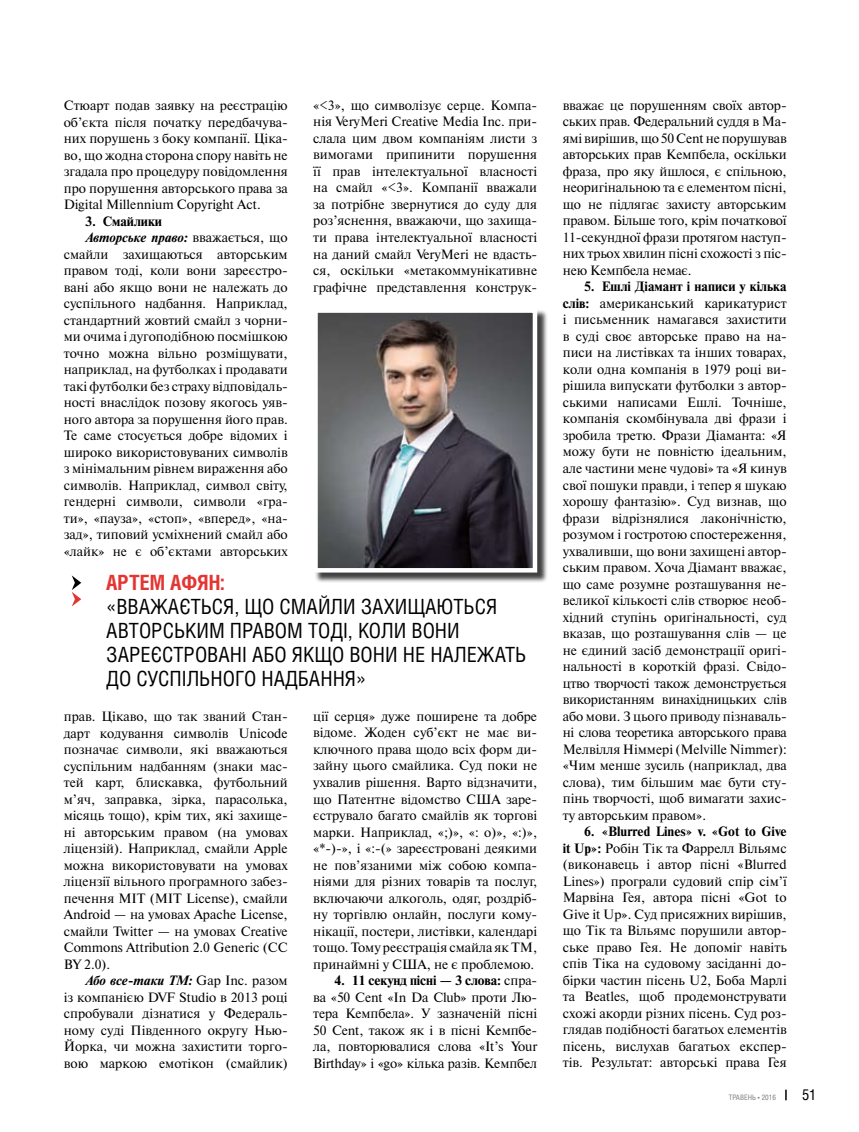
<style>
.page{position:relative;width:859px;height:1132px;background:#fff}
.page>*{position:absolute;margin:0;border:0;box-sizing:border-box;transform-origin:0 0}
.t1{font:21px "Helios Cond";color:#000}
.t2{font:700 21px "Helios Cond";color:#e33633}
.t3{font:15px "Helios Cond";color:#000}
.t4{font:13.5px/16.5px "Newton C";color:#000;text-align:justify}
.t5{font:italic 700 13.5px "Newton C";color:#000}
.t6{font:700 13.5px "Newton C";color:#000}
.t7{font:7.5px "Helios Cond";color:#7d7d7d}
.s1{font-weight:400;font-style:normal}
.s2{font-weight:700;font-style:italic}
.s3{font-weight:700}
</style>
<div class="page">
<svg style="left:785px;top:1089px;width:2px;height:10px"></svg>
<div style="left:315px;top:309px;width:233px;height:274px;background:#000;opacity:.75"></div>
<img style="left:318px;top:313px;width:214px;height:254px">
<div style="left:313px;top:308px;width:224px;height:264px;border:4px solid #fff"></div>
<svg style="left:72px;top:575px;width:9px;height:31px"></svg>
<p class="t4" style="left:64px;top:97px;width:225px">Стюарт подав заявку на реєстрацію об’єкта після початку передбачува&shy;них порушень з боку компанії. Ціка&shy;во, що жодна сторона спору навіть не згадала про процедуру повідомлення про порушення авторського права за Digital Millennium Copyright Act.</p>
<p class="t6" style="left:85px;top:213px;width:79px">3. Смайлики</p>
<p class="t5" style="left:85px;top:230px;width:204px">Авторське право: <span class="s1">вважається, що</span></p>
<p class="t4" style="left:64px;top:246px;width:225px">смайли захищаються авторським</p>
<p class="t4" style="left:64px;top:262px;width:225px">правом тоді, коли вони зареєстро-</p>
<p class="t4" style="left:64px;top:279px;width:225px">вані або якщо вони не належать до</p>
<p class="t4" style="left:64px;top:295px;width:225px">суспільного надбання. Наприклад,</p>
<p class="t4" style="left:64px;top:312px;width:225px">стандартний жовтий смайл з чорни-</p>
<p class="t4" style="left:64px;top:328px;width:225px">ми очима і дугоподібною посмішкою</p>
<p class="t4" style="left:64px;top:345px;width:225px">точно можна вільно розміщувати,</p>
<p class="t4" style="left:64px;top:361px;width:225px">наприклад, на футболках і продавати</p>
<p class="t4" style="left:64px;top:378px;width:225px">такі футболки без страху відповідаль-</p>
<p class="t4" style="left:64px;top:394px;width:225px">ності внаслідок позову якогось уяв-</p>
<p class="t4" style="left:64px;top:411px;width:225px">ного автора за порушення його прав.</p>
<p class="t4" style="left:64px;top:427px;width:225px">Те саме стосується добре відомих і</p>
<p class="t4" style="left:64px;top:444px;width:225px">широко використовуваних символів</p>
<p class="t4" style="left:64px;top:460px;width:225px">з мінімальним рівнем вираження або</p>
<p class="t4" style="left:64px;top:477px;width:225px">символів. Наприклад, символ світу,</p>
<p class="t4" style="left:64px;top:493px;width:225px">гендерні символи, символи «гра-</p>
<p class="t4" style="left:64px;top:510px;width:225px">ти», «пауза», «стоп», «вперед», «на-</p>
<p class="t4" style="left:64px;top:526px;width:225px">зад», типовий усміхнений смайл або</p>
<p class="t4" style="left:64px;top:543px;width:225px">«лайк» не є об’єктами авторських</p>
<p class="t4" style="left:313px;top:97px;width:225px">«&lt;3», що символізує серце. Компа&shy;нія VeryMeri Creative Media Inc. при&shy;слала цим двом компаніям листи з вимогами припинити порушення її прав інтелектуальної власності на смайл «&lt;3». Компанії вважали за потрібне звернутися до суду для роз’яснення, вважаючи, що захища&shy;ти права інтелектуальної власності на даний смайл VeryMeri не вдасть&shy;ся, оскільки «метакоммунікативне графічне представлення конструк-</p>
<h1 class="t2" style="left:106px;top:570px;width:24px">Артем</h1>
<h1 class="t2" style="left:170px;top:570px;width:56px">АФЯН:</h1>
<h1 class="t1" style="left:106px;top:594px;width:34px">«Вважається</h1>
<h1 class="t1" style="left:234px;top:594px;width:59px">, що смайли</h1>
<h1 class="t1" style="left:361px;top:594px;width:14px">захищаються</h1>
<h1 class="t1" style="left:106px;top:618px;width:13px">авторським</h1>
<h1 class="t1" style="left:230px;top:618px;width:13px">правом</h1>
<h1 class="t1" style="left:308px;top:618px;width:11px">тоді</h1>
<h1 class="t1" style="left:348px;top:618px;width:23px">, коли</h1>
<h1 class="t1" style="left:411px;top:618px;width:13px">вони</h1>
<h1 class="t1" style="left:106px;top:642px;width:12px">зареєстровані</h1>
<h1 class="t1" style="left:252px;top:642px;width:13px">або</h1>
<h1 class="t1" style="left:292px;top:642px;width:14px">якщо</h1>
<h1 class="t1" style="left:349px;top:642px;width:13px">вони</h1>
<h1 class="t1" style="left:403px;top:642px;width:41px">не належать</h1>
<h1 class="t1" style="left:106px;top:666px;width:42px">до суспільного</h1>
<h1 class="t1" style="left:261px;top:666px;width:13px">надбання</h1>
<h1 class="t1" style="left:356px;top:666px;width:12px">»</h1>
<p class="t4" style="left:64px;top:708px;width:225px">прав. Цікаво, що так званий Стан&shy;дарт кодування символів Unicode позначає символи, які вважаються суспільним надбанням (знаки мас&shy;тей карт, блискавка, футбольний м’яч, заправка, зірка, парасолька, місяць тощо), крім тих, які захище&shy;ні авторським правом (на умовах ліцензій). Наприклад, смайли Apple можна використовувати на умовах ліцензії вільного програмного забез&shy;печення MIT (MIT License), смайли Android — на умовах Apache License, смайли Twitter — на умовах Creative Commons Attribution 2.0 Generic (CC BY 2.0).</p>
<p class="t4" style="left:64px;top:972px;width:225px;text-indent:21px"><span class="s2">Або все-таки ТМ:</span> Gap Inc. разом із компанією DVF Studio в 2013 році спробували дізнатися у Федераль&shy;ному суді Південного округу Нью-Йорка, чи можна захистити торго&shy;вою маркою емотікон (смайлик)</p>
<p class="t4" style="left:313px;top:708px;width:225px">ції серця» дуже поширене та добре відоме. Жоден суб’єкт не має ви&shy;ключного права щодо всіх форм ди&shy;зайну цього смайлика. Суд поки не ухвалив рішення. Варто відзначити, що Патентне відомство США заре&shy;єструвало багато смайлів як торгові марки. Наприклад, «;)», «: o)», «:)», «*-)-», і «:-(» зареєстровані деякими не пов’язаними між собою компа&shy;ніями для різних товарів та послуг, включаючи алкоголь, одяг, роздріб&shy;ну торгівлю онлайн, послуги кому&shy;нікації, постери, листівки, календарі тощо. Тому реєстрація смайла як ТМ, принаймні у США, не є проблемою.</p>
<p class="t4" style="left:313px;top:971px;width:225px;text-indent:21px"><span class="s3">4. 11 секунд пісні — 3 слова:</span> спра&shy;ва «50 Cent «In Da Club» проти Лю&shy;тера Кемпбела». У зазначеній пісні 50 Cent, також як і в пісні Кемпбе&shy;ла, повторювалися слова «It’s Your Birthday» і «go» кілька разів. Кемпбел</p>
<p class="t4" style="left:563px;top:97px;width:225px">вважає це порушенням своїх автор&shy;ських прав. Федеральний суддя в Ма&shy;ямі вирішив, що 50Cent не порушував авторських прав Кемпбела, оскільки фраза, про яку йшлося, є спільною, неоригінальною та є елементом пісні, що не підлягає захисту авторським правом. Більше того, крім початкової 11-секундної фрази протягом наступ&shy;них трьох хвилин пісні схожості з піс&shy;нею Кемпбела немає.</p>
<p class="t4" style="left:563px;top:278px;width:225px;text-indent:21px"><span class="s3">5. Ешлі Діамант і написи у кілька слів:</span> американський карикатурист і письменник намагався захистити в суді своє авторське право на на&shy;писи на листівках та інших товарах, коли одна компанія в 1979 році ви&shy;рішила випускати футболки з автор&shy;ськими написами Ешлі. Точніше, компанія скомбінувала дві фрази і зробила третю. Фрази Діаманта: «Я можу бути не повністю ідеальним, але частини мене чудові» та «Я кинув свої пошуки правди, і тепер я шукаю хорошу фантазію». Суд визнав, що фрази відрізнялися лаконічністю, розумом і гостротою спостереження, ухваливши, що вони захищені автор&shy;ським правом. Хоча Діамант вважає, що саме розумне розташування не&shy;великої кількості слів створює необ&shy;хідний ступінь оригінальності, суд вказав, що розташування слів — це не єдиний засіб демонстрації оригі&shy;нальності в короткій фразі. Свідо&shy;цтво творчості також демонструється використанням винахідницьких слів або мови. З цього приводу пізнаваль&shy;ні слова теоретика авторського права Мелвілля Німмері (Melville Nimmer): «Чим менше зусиль (наприклад, два слова), тим більшим має бути сту&shy;пінь творчості, щоб вимагати захис&shy;ту авторським правом».</p>
<p class="t4" style="left:563px;top:823px;width:225px;text-indent:21px"><span class="s3">6. «Blurred Lines» v. «Got to Give it Up»:</span> Робін Тік та Фаррелл Вільямс (виконавець і автор пісні «Blurred Lines») програли судовий спір сім’ї Марвіна Гея, автора пісні «Got to Give it Up». Суд присяжних вирішив, що Тік та Вільямс порушили автор&shy;ське право Гея. Не допоміг навіть спів Тіка на судовому засіданні до&shy;бірки частин пісень U2, Боба Марлі та Beatles, щоб продемонструвати схожі акорди різних пісень. Суд роз&shy;глядав подібності багатьох елементів пісень, вислухав багатьох експер&shy;тів. Результат: авторські права Гея</p>
<p class="t7" style="left:729px;top:1092px;width:49px">ТРАВЕНЬ • 2016</p>
<p class="t3" style="left:802px;top:1085px;width:16px">51</p>
</div>
